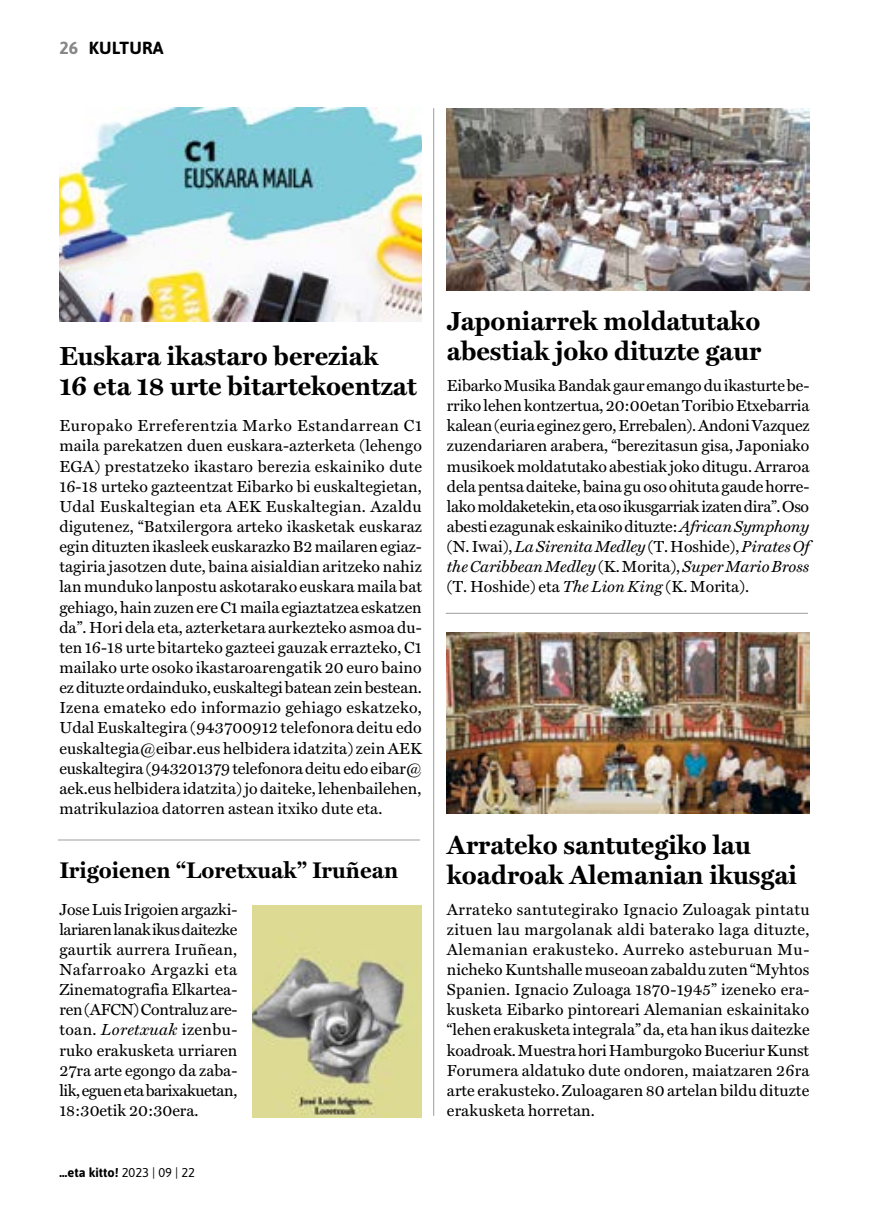
<style>
.page{position:relative;width:869px;height:1216px;background:#fff}
.page>*{position:absolute;margin:0;border:0;box-sizing:border-box;transform-origin:0 0}
.t1{font:700 26.25px/29.8px "Miller Text";color:#000}
.t2{font:700 22.75px "Miller Text";color:#000}
.t3{font:700 17.5px "Asap";letter-spacing:.01em;color:#000}
.t4{font:16.1px/20.1px "Miller Text Roman";color:#000;text-align:justify}
.t5{font:italic 16.1px/20.1px "Miller Text";letter-spacing:-.005em;color:#000}
.t6{font:700 12.78px "Asap";color:#000}
.s1{color:#878787}
.s2{font-family:"Miller Text";font-style:italic}
.s3{font-weight:400}
.s4{font-family:"Miller Text Roman";font-style:normal}
</style>
<div class="page">
<hr style="left:58px;top:839px;width:361px;height:1px;background:#9d9d9c">
<img style="left:446px;top:109px;width:363px;height:181px">
<img style="left:59px;top:108px;width:362px;height:213px">
<img style="left:446px;top:632px;width:363px;height:182px">
<img style="left:252px;top:905px;width:169px;height:212px">
<hr style="left:446px;top:613px;width:361px;height:1px;background:#9d9d9c">
<hr style="left:433px;top:108px;width:1px;height:1007px;background:#9d9d9c">
<p class="t3" style="left:60px;top:36px;width:105px"><span class="s1">26</span> KULTURA</p>
<h1 class="t1" style="left:59px;top:341px;width:359px">Euskara ikastaro bereziak<br>16 eta 18 urte bitartekoentzat</h1>
<p class="t4" style="left:59px;top:415px;width:364px">Europako Erreferentzia Marko Estandarrean C1 maila parekatzen duen euskara-azterketa (lehengo EGA) prestatzeko ikastaro berezia eskainiko dute 16-18 urteko gazteentzat Eibarko bi euskaltegietan, Udal Euskaltegian eta AEK Euskaltegian. Azaldu digutenez, “Batxilergora arteko ikasketak euskaraz egin dituzten ikasleek euskarazko B2 mailaren egiaz&shy;tagiria jasotzen dute, baina aisialdian aritzeko nahiz lan munduko lanpostu askotarako euskara maila bat gehiago, hain zuzen ere C1 maila egiaztatzea eskatzen da”. Hori dela eta, azterketara aurkezteko asmoa du&shy;ten 16-18 urte bitarteko gazteei gauzak errazteko, C1 mailako urte osoko ikastaroarengatik 20 euro baino ez dituzte ordainduko, euskaltegi batean zein bestean.<br>Izena emateko edo informazio gehiago eskatzeko, Udal Euskaltegira (943700912 telefonora deitu edo euskaltegia@eibar.eus helbidera idatzita) zein AEK euskaltegira (943201379 telefonora deitu edo eibar@ aek.eus helbidera idatzita) jo daiteke, lehenbailehen, matrikulazioa datorren astean itxiko dute eta.</p>
<h2 class="t2" style="left:59px;top:856px;width:340px">Irigoienen “Loretxuak” Iruñean</h2>
<p class="t4" style="left:59px;top:898px;width:179px">Jose Luis Irigoien argazki&shy;lariaren lanak ikus daitezke gaurtik aurrera Iruñean, Nafarroako Argazki eta Zinematografia Elkartea&shy;ren (AFCN) Contraluz are&shy;toan. <span class="s2">Loretxuak</span> izenbu&shy;ruko erakusketa urriaren 27ra arte egongo da zaba&shy;lik, eguen eta barixakuetan, 18:30etik 20:30era.</p>
<p class="t6" style="left:60px;top:1162px;width:137px">…eta kitto! <span class="s3">2023 | 09 | 22</span></p>
<h1 class="t1" style="left:446px;top:306px;width:316px">Japoniarrek moldatutako abestiak joko dituzte gaur</h1>
<p class="t4" style="left:446px;top:375px;width:364px">Eibarko Musika Bandak gaur emango du ikasturte be&shy;rriko lehen kontzertua, 20:00etan Toribio Etxebarria kalean (euria eginez gero, Errebalen). Andoni Vazquez zuzendariaren arabera, “berezitasun gisa, Japoniako musikoek moldatutako abestiak joko ditugu. Arraroa dela pentsa daiteke, baina gu oso ohituta gaude horre&shy;lako moldaketekin, eta oso ikusgarriak izaten dira”. Oso abesti ezagunak eskainiko dituzte: <span class="s2">African Symphony</span></p>
<p class="t5" style="left:446px;top:536px;width:364px"><span class="s4">(N. Iwai),</span> La Sirenita Medley <span class="s4">(T. Hoshide),</span> Pirates Of the Caribbean Medley <span class="s4">(K. Morita),</span> Super Mario Bross</p>
<p class="t4" style="left:446px;top:576px;width:303px">(T. Hoshide) eta <span class="s2">The Lion King</span> (K. Morita).</p>
<h1 class="t1" style="left:446px;top:830px;width:351px">Arrateko santutegiko lau koadroak Alemanian ikusgai</h1>
<p class="t4" style="left:446px;top:898px;width:364px">Arrateko santutegirako Ignacio Zuloagak pintatu zituen lau margolanak aldi baterako laga dituzte, Alemanian erakusteko. Aurreko asteburuan Mu&shy;nicheko Kuntshalle museoan zabaldu zuten “Myhtos Spanien. Ignacio Zuloaga 1870-1945” izeneko era&shy;kusketa Eibarko pintoreari Alemanian eskainitako “lehen erakusketa integrala” da, eta han ikus daitezke koadroak. Muestra hori Hamburgoko Buceriur Kunst Forumera aldatuko dute ondoren, maiatzaren 26ra arte erakusteko. Zuloagaren 80 artelan bildu dituzte erakusketa horretan.</p>
</div>
